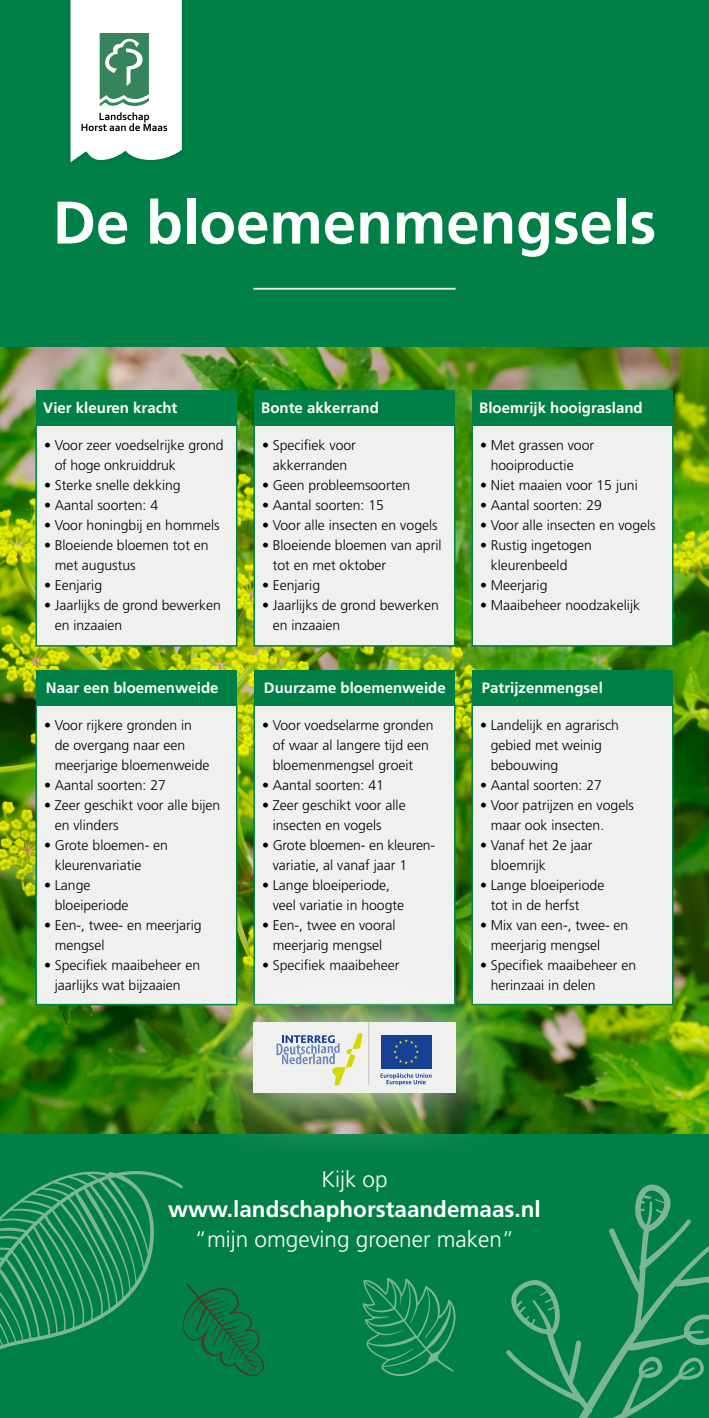
<style>
.page{position:relative;width:709px;height:1418px;background:#fff}
.page>*{position:absolute;margin:0;border:0;box-sizing:border-box;transform-origin:0 0}
.t1{font:700 60px "Frutiger LT Std";color:#fff}
.t2{font:300 22.5px "Frutiger LT Std";color:#fff}
.t3{font:700 22.5px "Frutiger LT Std";color:#fff}
.t4{font:700 15px "Frutiger LT Std";color:#fff}
.t5{font:300 14px/20px "Frutiger LT Std";color:#000}
</style>
<div class="page">
<div style="left:0;top:0;width:709px;height:347px;background:#008047"></div>
<img style="left:0;top:347px;width:709px;height:787px">
<div style="left:36px;top:425px;width:201px;height:221px;background:#f0f0ef"></div>
<div style="left:35px;top:424px;width:202px;height:222px;border:2px solid #008047"></div>
<div style="left:36px;top:390px;width:201px;height:35px;background:#008047"></div>
<div style="left:472px;top:425px;width:200px;height:221px;background:#f0f0ef"></div>
<div style="left:471px;top:424px;width:202px;height:222px;border:2px solid #008047"></div>
<div style="left:472px;top:390px;width:200px;height:35px;background:#008047"></div>
<div style="left:254px;top:425px;width:201px;height:221px;background:#f0f0ef"></div>
<div style="left:253px;top:424px;width:202px;height:222px;border:2px solid #008047"></div>
<div style="left:254px;top:390px;width:201px;height:35px;background:#008047"></div>
<div style="left:36px;top:704px;width:201px;height:300px;background:#f0f0ef"></div>
<div style="left:35px;top:704px;width:202px;height:301px;border:2px solid #008047"></div>
<div style="left:36px;top:670px;width:201px;height:35px;background:#008047"></div>
<div style="left:472px;top:704px;width:200px;height:300px;background:#f0f0ef"></div>
<div style="left:471px;top:704px;width:202px;height:301px;border:2px solid #008047"></div>
<div style="left:472px;top:670px;width:200px;height:35px;background:#008047"></div>
<div style="left:254px;top:704px;width:201px;height:300px;background:#f0f0ef"></div>
<div style="left:253px;top:704px;width:202px;height:301px;border:2px solid #008047"></div>
<div style="left:254px;top:670px;width:201px;height:35px;background:#008047"></div>
<div style="left:0;top:1134px;width:709px;height:283px;background:#008047"></div>
<svg style="left:506px;top:1184px;width:203px;height:233px"></svg>
<svg style="left:362px;top:1278px;width:93px;height:97px"></svg>
<svg style="left:0;top:1171px;width:264px;height:205px"></svg>
<hr style="left:253px;top:288px;width:202px;height:1px;background:#fff">
<div style="left:66px;top:0;width:120px;height:166px;background:#000;opacity:.19"></div>
<svg style="left:71px;top:0;width:111px;height:162px"></svg>
<img style="left:187px;top:955px;width:334px;height:188px">
<div style="left:253px;top:1022px;width:202px;height:70px;background:#f0f0ef"></div>
<svg style="left:276px;top:1033px;width:86px;height:52px"></svg>
<hr style="left:368px;top:1022px;width:1px;height:62px;background:#c6c6c6">
<div style="left:381px;top:1035px;width:50px;height:33px;background:#164194"></div>
<svg style="left:393px;top:1039px;width:26px;height:25px"></svg>
<svg style="left:380px;top:1073px;width:51px;height:12px"></svg>
<h1 class="t1" style="left:53px;top:187px;width:605px">De bloemenmengsels</h1>
<p class="t4" style="left:43px;top:399px;width:136px">Vier kleuren kracht</p>
<p class="t5" style="left:55px;top:435px;width:170px;text-indent:-11px">• Voor zeer voedselrijke grond of hoge onkruiddruk</p>
<p class="t5" style="left:44px;top:475px;width:138px">• Sterke snelle dekking</p>
<p class="t5" style="left:44px;top:495px;width:116px">• Aantal soorten: 4</p>
<p class="t5" style="left:44px;top:515px;width:177px">• Voor honingbij en hommels</p>
<p class="t5" style="left:55px;top:535px;width:156px;text-indent:-11px">• Bloeiende bloemen tot en met augustus</p>
<p class="t5" style="left:44px;top:575px;width:60px">• Eenjarig</p>
<p class="t5" style="left:55px;top:595px;width:168px;text-indent:-11px">• Jaarlijks de grond bewerken en inzaaien</p>
<p class="t4" style="left:46px;top:679px;width:174px">Naar een bloemenweide</p>
<p class="t5" style="left:55px;top:715px;width:156px;text-indent:-11px">• Voor rijkere gronden in de overgang naar een meerjarige bloemenweide</p>
<p class="t5" style="left:44px;top:775px;width:123px">• Aantal soorten: 27</p>
<p class="t5" style="left:55px;top:795px;width:167px;text-indent:-11px">• Zeer geschikt voor alle bijen en vlinders</p>
<p class="t5" style="left:55px;top:835px;width:115px;text-indent:-11px">• Grote bloemen- en kleurenvariatie</p>
<p class="t5" style="left:55px;top:875px;width:75px;text-indent:-11px">• Lange bloeiperiode</p>
<p class="t5" style="left:55px;top:915px;width:148px;text-indent:-11px">• Een-, twee- en meerjarig mengsel</p>
<p class="t5" style="left:55px;top:955px;width:147px;text-indent:-11px">• Specifiek maaibeheer en jaarlijks wat bijzaaien</p>
<p class="t4" style="left:261px;top:399px;width:119px">Bonte akkerrand</p>
<p class="t5" style="left:262px;top:435px;width:95px;text-align:center">• Specifiek voor akkerranden</p>
<p class="t5" style="left:262px;top:475px;width:150px">• Geen probleemsoorten</p>
<p class="t5" style="left:262px;top:495px;width:123px">• Aantal soorten: 15</p>
<p class="t5" style="left:262px;top:515px;width:177px">• Voor alle insecten en vogels</p>
<p class="t5" style="left:273px;top:535px;width:170px;text-indent:-11px">• Bloeiende bloemen van april tot en met oktober</p>
<p class="t5" style="left:262px;top:575px;width:60px">• Eenjarig</p>
<p class="t5" style="left:273px;top:595px;width:168px;text-indent:-11px">• Jaarlijks de grond bewerken en inzaaien</p>
<p class="t4" style="left:264px;top:679px;width:183px">Duurzame bloemenweide</p>
<p class="t5" style="left:273px;top:715px;width:162px;text-indent:-11px">• Voor voedselarme gronden of waar al langere tijd een bloemenmengsel groeit</p>
<p class="t5" style="left:262px;top:775px;width:123px">• Aantal soorten: 41</p>
<p class="t5" style="left:273px;top:795px;width:134px;text-indent:-11px">• Zeer geschikt voor alle insecten en vogels</p>
<p class="t5" style="left:273px;top:835px;width:164px;text-indent:-11px">• Grote bloemen- en kleuren&shy;variatie, al vanaf jaar 1</p>
<p class="t5" style="left:273px;top:875px;width:133px;text-indent:-11px">• Lange bloeiperiode, veel variatie in hoogte</p>
<p class="t5" style="left:262px;top:915px;width:135px;text-align:center">• Een-, twee en vooral meerjarig mengsel</p>
<p class="t5" style="left:262px;top:955px;width:139px">• Specifiek maaibeheer</p>
<p class="t4" style="left:479px;top:399px;width:165px">Bloemrijk hooigrasland</p>
<p class="t5" style="left:490px;top:435px;width:105px;text-indent:-11px">• Met grassen voor hooiproductie</p>
<p class="t5" style="left:480px;top:475px;width:159px">• Niet maaien voor 15 juni</p>
<p class="t5" style="left:480px;top:495px;width:123px">• Aantal soorten: 29</p>
<p class="t5" style="left:480px;top:515px;width:177px">• Voor alle insecten en vogels</p>
<p class="t5" style="left:490px;top:535px;width:103px;text-indent:-11px">• Rustig ingetogen kleurenbeeld</p>
<p class="t5" style="left:480px;top:575px;width:69px">• Meerjarig</p>
<p class="t5" style="left:480px;top:595px;width:161px">• Maaibeheer noodzakelijk</p>
<p class="t4" style="left:482px;top:679px;width:122px">Patrijzenmengsel</p>
<p class="t5" style="left:490px;top:715px;width:130px;text-indent:-11px">• Landelijk en agrarisch gebied met weinig bebouwing</p>
<p class="t5" style="left:480px;top:775px;width:123px">• Aantal soorten: 27</p>
<p class="t5" style="left:490px;top:795px;width:145px;text-indent:-11px">• Voor patrijzen en vogels maar ook insecten.</p>
<p class="t5" style="left:490px;top:835px;width:103px;text-indent:-11px">• Vanaf het 2e jaar bloemrijk</p>
<p class="t5" style="left:490px;top:875px;width:115px;text-indent:-11px">• Lange bloeiperiode tot in de herfst</p>
<p class="t5" style="left:490px;top:915px;width:139px;text-indent:-11px">• Mix van een-, twee- en meerjarig mengsel</p>
<p class="t5" style="left:490px;top:955px;width:147px;text-indent:-11px">• Specifiek maaibeheer en herinzaai in delen</p>
<h2 class="t2" style="left:321px;top:1166px;width:68px">Kijk op</h2>
<h2 class="t3" style="left:168px;top:1195px;width:374px">www.landschaphorstaandemaas.nl</h2>
<h2 class="t2" style="left:195px;top:1226px;width:321px">“mijn omgeving groener maken”</h2>
</div>
